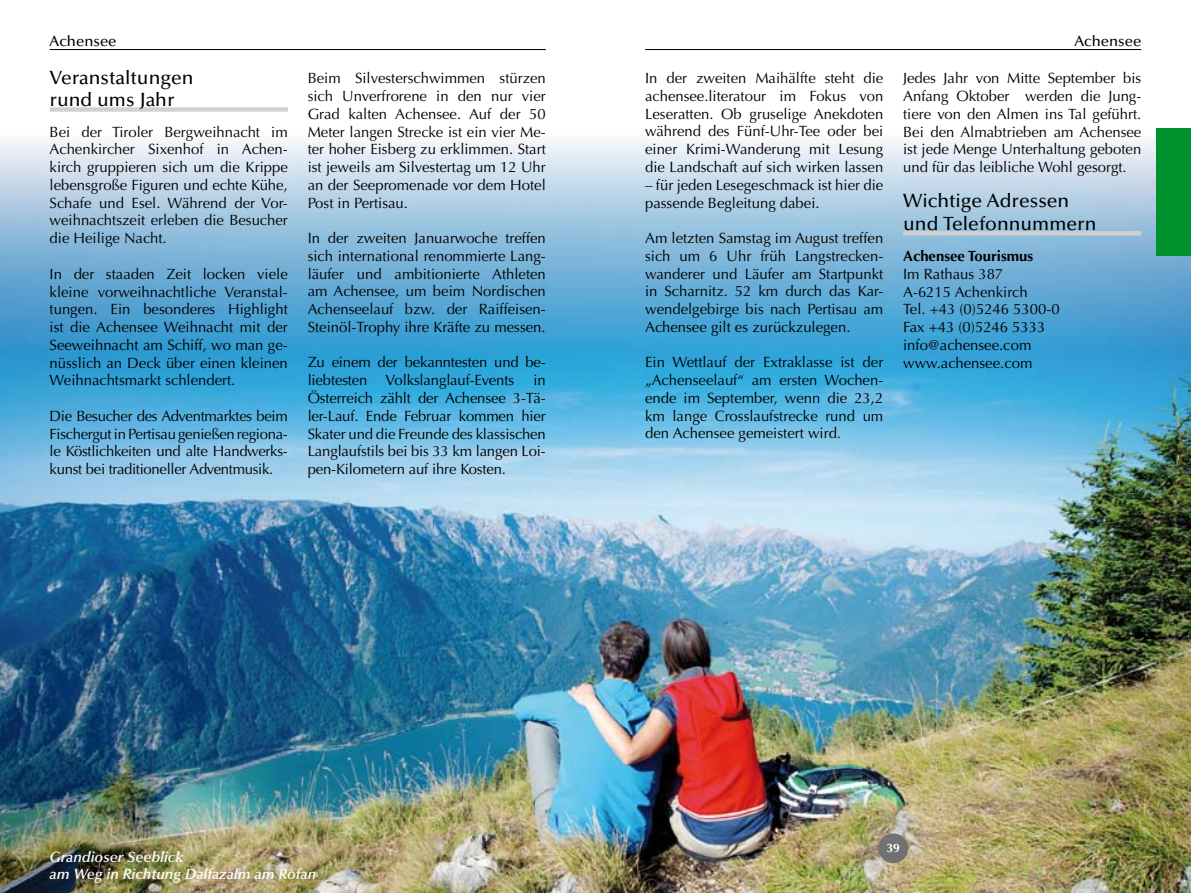
<style>
.page{position:relative;width:1191px;height:893px;background:#fff}
.page>*{position:absolute;margin:0;border:0;box-sizing:border-box;transform-origin:0 0}
.t1{font:500 19.25px/22.8px "Optima LT Std";color:#000}
.t2{font:14.88px/17.7px "Optima LT Std";color:#000;text-align:justify}
.t3{font:italic 600 14.88px/17.7px "Optima LT Std";color:#fff}
.t4{font:700 14.88px "Optima LT Std";color:#000}
.t5{font:500 14.88px "Optima LT Std";color:#000}
.t6{font:700 12.25px "Optima LT Std";color:#fff}
</style>
<div class="page">
<hr style="left:50px;top:49px;width:496px;height:1px;background:#000">
<hr style="left:645px;top:49px;width:496px;height:1px;background:#000">
<img style="left:0;top:139px;width:1191px;height:754px">
<div style="left:50px;top:107px;width:238px;height:5px;background:#cfd0d2"></div>
<hr style="left:903px;top:231px;width:238px;height:4px;background:#cfd0d2">
<div style="left:1156px;top:128px;width:35px;height:127px;background:#00922e"></div>
<div style="left:878px;top:833px;width:30px;height:30px;background:#707173;border-radius:50%"></div>
<p class="t5" style="left:50px;top:32px;width:68px">Achensee</p>
<p class="t5" style="left:1074px;top:32px;width:68px">Achensee</p>
<p class="t1" style="left:50px;top:66px;width:145px">Veranstaltungen rund ums Jahr</p>
<p class="t2" style="left:50px;top:123px;width:240px">Bei der Tiroler Bergweihnacht im Achenkircher Sixenhof in Achen&shy;kirch gruppieren sich um die Krippe lebensgroße Figuren und echte Kühe, Schafe und Esel. Während der Vor&shy;weihnachtszeit erleben die Besucher die Heilige Nacht.</p>
<p class="t2" style="left:50px;top:265px;width:240px">In der staaden Zeit locken viele kleine vorweihnachtliche Veranstal&shy;tungen. Ein besonderes Highlight ist die Achensee Weihnacht mit der Seeweihnacht am Schiff, wo man ge&shy;nüsslich an Deck über einen kleinen Weihnachtsmarkt schlendert.</p>
<p class="t2" style="left:50px;top:407px;width:240px">Die Besucher des Adventmarktes beim Fischergut in Pertisau genießen regiona&shy;le Köstlichkeiten und alte Handwerks&shy;kunst bei traditioneller Adventmusik.</p>
<p class="t2" style="left:645px;top:70px;width:240px">In der zweiten Maihälfte steht die achensee.literatour im Fokus von Leseratten. Ob gruselige Anekdoten während des Fünf-Uhr-Tee oder bei einer Krimi-Wanderung mit Lesung die Landschaft auf sich wirken lassen</p>
<p class="t2" style="left:645px;top:176px;width:240px">– für jeden Lesegeschmack ist hier die passende Begleitung dabei.</p>
<p class="t2" style="left:645px;top:229px;width:240px">Am letzten Samstag im August treffen sich um 6 Uhr früh Langstrecken&shy;wanderer und Läufer am Startpunkt in Scharnitz. 52 km durch das Kar&shy;wendelgebirge bis nach Pertisau am Achensee gilt es zurückzulegen.</p>
<p class="t2" style="left:645px;top:354px;width:240px">Ein Wettlauf der Extraklasse ist der „Achenseelauf“ am ersten Wochen&shy;ende im September, wenn die 23,2 km lange Crosslaufstrecke rund um den Achensee gemeistert wird.</p>
<p class="t2" style="left:308px;top:70px;width:240px">Beim Silvesterschwimmen stürzen sich Unverfrorene in den nur vier Grad kalten Achensee. Auf der 50<br>Meter langen Strecke ist ein vier Me&shy;ter hoher Eisberg zu erklimmen. Start ist jeweils am Silvestertag um 12 Uhr an der Seepromenade vor dem Hotel Post in Pertisau.</p>
<p class="t2" style="left:308px;top:229px;width:240px">In der zweiten Januarwoche treffen sich international renommierte Lang&shy;läufer und ambitionierte Athleten am Achensee, um beim Nordischen Achenseelauf bzw. der Raiffeisen-Steinöl-Trophy ihre Kräfte zu messen.</p>
<p class="t2" style="left:308px;top:354px;width:240px">Zu einem der bekanntesten und be&shy;liebtesten Volkslanglauf-Events</p>
<p class="t2" style="left:903px;top:70px;width:240px">Jedes Jahr von Mitte September bis Anfang Oktober werden die Jung&shy;tiere von den Almen ins Tal geführt.<br>Bei den Almabtrieben am Achensee ist jede Menge Unterhaltung geboten und für das leibliche Wohl gesorgt.</p>
<p class="t1" style="left:903px;top:190px;width:195px">Wichtige Adressen und Telefonnummern</p>
<p class="t4" style="left:903px;top:247px;width:132px">Achensee Tourismus</p>
<p class="t2" style="left:903px;top:265px;width:158px;text-align:left">Im Rathaus 387<br>A-6215 Achenkirch<br>Tel. +43 (0)5246 5300-0<br>Fax +43 (0)5246 5333 info@achensee.com www.achensee.com</p>
<p class="t2" style="left:308px;top:372px;width:240px;text-indent:226px">in Österreich zählt der Achensee 3-Tä&shy;ler-Lauf. Ende Februar kommen hier Skater und die Freunde des klassischen Langlaufstils bei bis 33 km langen Loi&shy;pen-Kilometern auf ihre Kosten.</p>
<p class="t3" style="left:50px;top:848px;width:268px">Grandioser Seeblick<br>am Weg in Richtung Dalfazalm am Rofan</p>
<p class="t6" style="left:886px;top:841px;width:15px">39</p>
</div>
